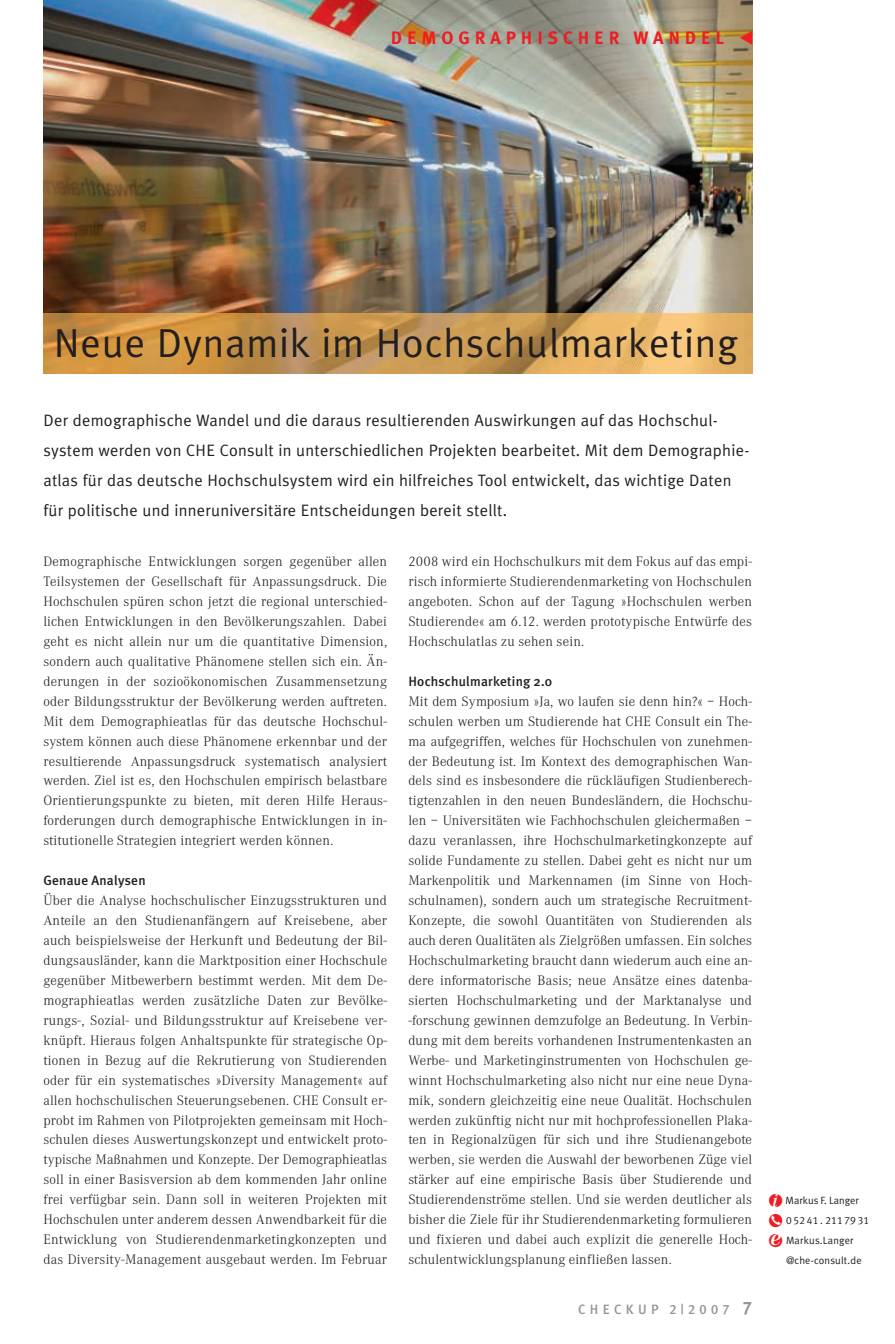
<style>
.page{position:relative;width:895px;height:1344px;background:#fff}
.page>*{position:absolute;margin:0;border:0;box-sizing:border-box;transform-origin:0 0}
.t1{font:40.5px "Meta Plus Normal";letter-spacing:.02em;color:#231f20}
.t2{font:700 18px "Meta Plus";letter-spacing:.275em;color:#ee1d23}
.t3{font:16.5px/29.8px "Meta Plus Normal";letter-spacing:.015em;color:#231f20}
.t4{font:300 14.25px/20px "Corporate A";letter-spacing:.015em;color:#231f20;text-align:justify}
.t5{font:500 13.5px "Meta Plus";letter-spacing:.015em;color:#231f20}
.t6{font:13.5px "Meta Plus Medium Caps";letter-spacing:.32em;color:#939598}
.t7{font:10.5px/20px "Meta Plus Normal";letter-spacing:.015em;color:#231f20}
.t8{font:10.5px "Meta Plus Normal Caps";letter-spacing:.015em;color:#231f20}
.s1{font-family:"Meta Plus Bold Caps";font-size:18px}
</style>
<div class="page">
<img style="left:43px;top:0;width:710px;height:374px">
<svg style="left:740px;top:30px;width:12px;height:14px"></svg>
<p class="t2" style="left:391px;top:30px;width:335px">DEMOGRAPHISCHER WANDEL</p>
<h1 class="t1" style="left:54px;top:327px;width:685px">Neue Dynamik im Hochschulmarketing</h1>
<p class="t3" style="left:43px;top:407px;width:707px">Der demographische Wandel und die daraus resultierenden Auswirkungen auf das Hochschul - system werden von CHE Consult in unterschiedlichen Projekten bearbeitet. Mit dem Demographie - atlas für das deutsche Hochschulsystem wird ein hilfreiches Tool entwickelt, das wichtige Daten für politische und inneruniversitäre Entscheidungen bereit stellt.</p>
<p class="t4" style="left:43px;top:552px;width:345px">Demographische Entwicklungen sorgen gegenüber allen Teilsystemen der Gesellschaft für Anpassungsdruck. Die Hochschulen spüren schon jetzt die regional unterschied - lichen Entwicklungen in den Bevölkerungszahlen. Dabei geht es nicht allein nur um die quantitative Dimension, sondern auch qualitative Phänomene stellen sich ein. Än&shy;derungen in der sozioökonomischen Zusammensetzung oder Bildungsstruktur der Bevölkerung werden auftreten.<br>Mit dem Demographieatlas für das deutsche Hochschul - system können auch diese Phänomene erkennbar und der resultierende Anpassungsdruck systematisch analysiert werden. Ziel ist es, den Hochschulen empirisch belastbare Orientierungspunkte zu bieten, mit deren Hilfe Heraus - forderungen durch demographische Entwicklungen in in&shy;stitutionelle Strategien integriert werden können.</p>
<p class="t5" style="left:43px;top:875px;width:104px">Genaue Analysen</p>
<p class="t4" style="left:43px;top:891px;width:345px">Über die Analyse hochschulischer Einzugsstrukturen und Anteile an den Studienanfängern auf Kreisebene, aber auch beispielsweise der Herkunft und Bedeutung der Bil&shy;dungsausländer, kann die Marktposition einer Hochschule gegenüber Mitbewerbern bestimmt werden. Mit dem De&shy;mographieatlas werden zusätzliche Daten zur Bevölke&shy;rungs-, Sozial- und Bildungsstruktur auf Kreisebene ver&shy;knüpft. Hieraus folgen Anhaltspunkte für strategische Op&shy;tionen in Bezug auf die Rekrutierung von Studierenden oder für ein systematisches »Diversity Management« auf allen hochschulischen Steuerungsebenen. CHE Consult er&shy;probt im Rahmen von Pilotprojekten gemeinsam mit Hoch&shy;schulen dieses Auswertungskonzept und entwickelt proto&shy;typische Maßnahmen und Konzepte. Der Demographieatlas soll in einer Basisversion ab dem kommenden Jahr online frei verfügbar sein. Dann soll in weiteren Projekten mit Hochschulen unter anderem dessen Anwendbarkeit für die Entwicklung von Studierendenmarketingkonzepten und das Diversity-Management ausgebaut werden. Im Februar</p>
<p class="t4" style="left:408px;top:552px;width:345px">2008 wird ein Hochschulkurs mit dem Fokus auf das empi&shy;risch informierte Studierendenmarketing von Hochschulen angeboten. Schon auf der Tagung »Hochschulen werben Studierende« am 6.12. werden prototypische Entwürfe des Hochschulatlas zu sehen sein.</p>
<p class="t5" style="left:408px;top:675px;width:145px">Hochschulmarketing 2.0</p>
<p class="t4" style="left:408px;top:692px;width:345px">Mit dem Symposium »Ja, wo laufen sie denn hin?« – Hoch&shy;schulen werben um Studierende hat CHE Consult ein The&shy;ma aufgegriffen, welches für Hochschulen von zunehmen&shy;der Bedeutung ist. Im Kontext des demographischen Wan&shy;dels sind es insbesondere die rückläufigen Studien berech&shy;tigtenzahlen in den neuen Bundesländern, die Hochschu&shy;len – Universitäten wie Fachhochschulen gleichermaßen – dazu veranlassen, ihre Hochschulmarketingkonzepte auf solide Fundamente zu stellen. Dabei geht es nicht nur um Markenpolitik und Markennamen (im Sinne von Hoch&shy;schulnamen), sondern auch um strategische Recruitment-Konzepte, die sowohl Quantitäten von Studierenden als auch deren Qualitäten als Zielgrößen umfassen. Ein solches Hochschulmarketing braucht dann wiederum auch eine an&shy;dere informatorische Basis; neue Ansätze eines datenba&shy;sierten Hochschulmarketing und der Marktanalyse und -forschung gewinnen demzufolge an Bedeutung. In Verbin&shy;dung mit dem bereits vorhandenen Instrumentenkasten an Werbe- und Marketinginstrumenten von Hochschulen ge&shy;winnt Hochschulmarketing also nicht nur eine neue Dyna&shy;mik, sondern gleichzeitig eine neue Qualität. Hochschulen werden zukünftig nicht nur mit hochprofessionellen Plaka&shy;ten in Regionalzügen für sich und ihre Studienangebote werben, sie werden die Auswahl der beworbenen Züge viel stärker auf eine empirische Basis über Studierende und Studierendenströme stellen. Und sie werden deutlicher als bisher die Ziele für ihr Studierendenmarketing formulieren und fixieren und dabei auch explizit die generelle Hoch&shy;schulentwicklungsplanung einfließen lassen.</p>
<p class="t6" style="left:578px;top:1301px;width:175px">CHECKUP 2|2007 <span class="s1">7</span></p>
<p class="t7" style="left:785px;top:1191px;width:75px">Markus F. Langer</p>
<p class="t8" style="left:786px;top:1214px;width:84px">05241. 2117931</p>
<p class="t7" style="left:786px;top:1231px;width:77px">Markus.Langer @che-consult.de</p>
</div>
